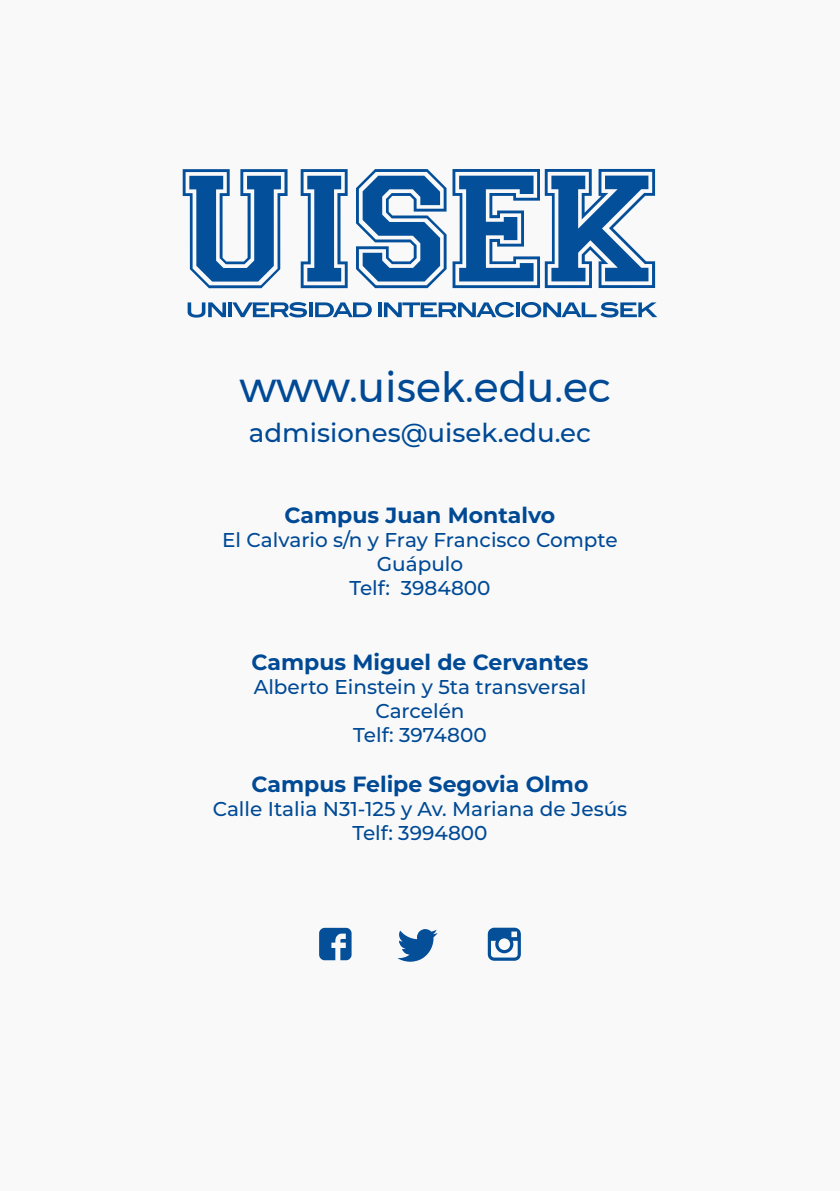
<style>
.page{position:relative;width:840px;height:1191px;background:#fff}
.page>*{position:absolute;margin:0;border:0;box-sizing:border-box;transform-origin:0 0}
.t1{font:42px "Montserrat";color:#004a95}
.t2{font:500 26px "Montserrat";color:#004a95}
.t3{font:700 22px "Montserrat";color:#004a95}
.t4{font:500 20px/24px "Montserrat";color:#004a95;text-align:center}
</style>
<div class="page">
<div style="left:0;top:0;width:839px;height:1191px;background:#f9f9fa"></div>
<svg style="left:397px;top:929px;width:40px;height:32px"></svg>
<svg style="left:487px;top:927px;width:33px;height:33px"></svg>
<svg style="left:319px;top:927px;width:32px;height:33px"></svg>
<svg style="left:187px;top:302px;width:39px;height:15px"></svg>
<hr style="left:228px;top:302px;width:4px;height:15px;background:#044f9a">
<svg style="left:232px;top:302px;width:75px;height:15px"></svg>
<svg style="left:309px;top:302px;width:3px;height:15px"></svg>
<svg style="left:315px;top:302px;width:56px;height:15px"></svg>
<svg style="left:378px;top:302px;width:3px;height:15px"></svg>
<svg style="left:383px;top:302px;width:131px;height:15px"></svg>
<svg style="left:516px;top:302px;width:3px;height:15px"></svg>
<svg style="left:521px;top:302px;width:136px;height:15px"></svg>
<svg style="left:182px;top:169px;width:105px;height:119px"></svg>
<svg style="left:300px;top:169px;width:47px;height:119px"></svg>
<svg style="left:356px;top:169px;width:90px;height:119px"></svg>
<svg style="left:452px;top:169px;width:202px;height:119px"></svg>
<h1 class="t1" style="left:239px;top:354px;width:373px">www.uisek.edu.ec</h1>
<h2 class="t2" style="left:249px;top:414px;width:343px">admisiones@uisek.edu.ec</h2>
<p class="t3" style="left:284px;top:499px;width:272px">Campus Juan Montalvo</p>
<p class="t4" style="left:222px;top:527px;width:397px">El Calvario s/n y Fray Francisco Compte<br>Guápulo<br>Telf: 3984800</p>
<p class="t3" style="left:251px;top:646px;width:338px">Campus Miguel de Cervantes</p>
<p class="t4" style="left:253px;top:674px;width:334px">Alberto Einstein y 5ta transversal<br>Carcelén<br>Telf: 3974800</p>
<p class="t3" style="left:251px;top:768px;width:338px">Campus Felipe Segovia Olmo</p>
<p class="t4" style="left:212px;top:796px;width:416px">Calle Italia N31-125 y Av. Mariana de Jesús<br>Telf: 3994800</p>
</div>
